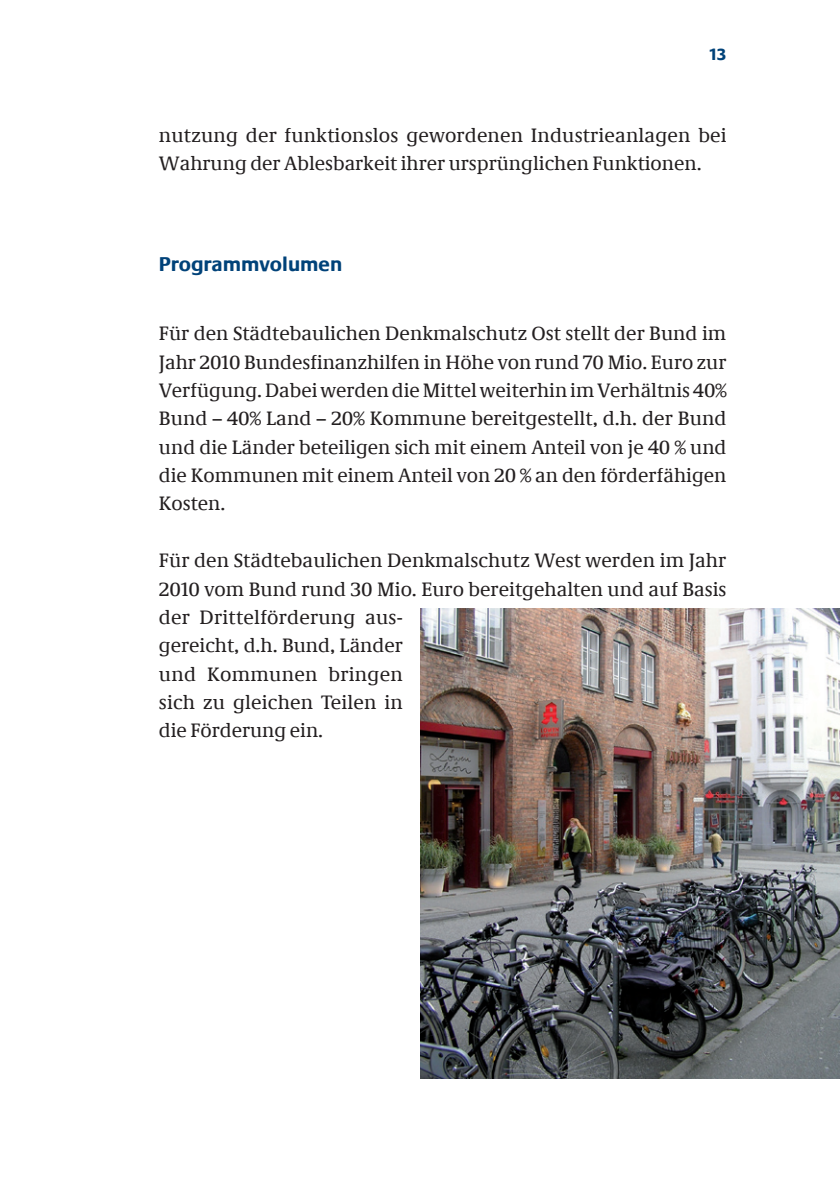
<style>
.page{position:relative;width:840px;height:1191px;background:#fff}
.page>*{position:absolute;margin:0;border:0;box-sizing:border-box;transform-origin:0 0}
.t1{font:700 20.6px "Neue Praxis";color:#004279}
.t2{font:20px/28.4px "Neue Demos";color:#231f20}
.t3{font:700 17px "Neue Praxis";color:#004279}
</style>
<div class="page">
<img style="left:420px;top:608px;width:419px;height:471px">
<p class="t3" style="left:709px;top:44px;width:18px">13</p>
<p class="t2" style="left:159px;top:121px;width:569px">nutzung der funktionslos gewordenen Industrieanlagen bei<br>Wahrung der Ablesbarkeit ihrer ursprünglichen Funktionen.</p>
<p class="t1" style="left:159px;top:252px;width:185px">Programmvolumen</p>
<p class="t2" style="left:159px;top:319px;width:569px;text-align:justify">Für den Städtebaulichen Denkmalschutz Ost stellt der Bund im Jahr 2010 Bundesfinanzhilfen in Höhe von rund 70 Mio. Euro zur Verfügung. Dabei werden die Mittel weiterhin im Verhältnis 40% Bund – 40% Land – 20% Kommune bereitgestellt, d.h. der Bund und die Länder beteiligen sich mit einem Anteil von je 40 % und die Kommunen mit einem Anteil von 20 % an den förderfähigen Kosten.</p>
<p class="t2" style="left:159px;top:546px;width:569px">Für den Städtebaulichen Denkmalschutz West werden im Jahr 2010 vom Bund rund 30 Mio. Euro bereitgehalten und auf Basis der Drittelförderung aus-<br>gereicht, d.h. Bund, Länder<br>und Kommunen bringen<br>sich zu gleichen Teilen in<br>die Förderung ein.</p>
</div>
